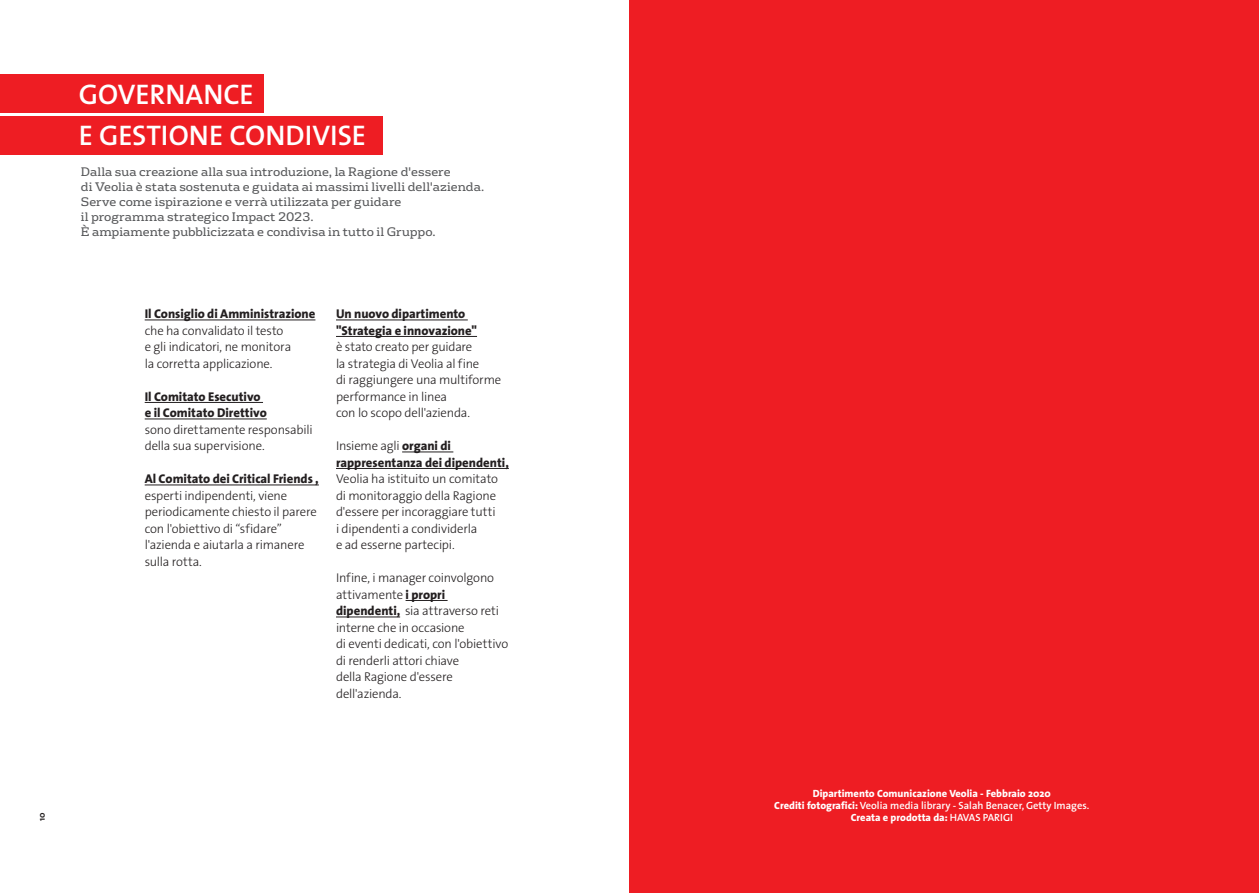
<style>
.page{position:relative;width:1259px;height:893px;background:#fff}
.page>*{position:absolute;margin:0;border:0;box-sizing:border-box;transform-origin:0 0}
.t1{font:600 28.5px/41.8px "The Sans";color:#fff}
.t2{font:12.75px/16.5px "The Sans Veolia W3 Lig";letter-spacing:-.015em;color:#231f20}
.t3{font:800 12.75px/16.5px "The Sans";color:#231f20}
.t4{font:12px/15px "FS Rufus";letter-spacing:.005em;color:#57585a}
.t5{font:800 10.5px/12px "The Sans";color:#fff;text-align:center}
.t6{font:700 9px "The Sans";color:#231f20}
.s1{font-family:"The Sans";font-weight:800}
.s2{font-weight:600}
</style>
<div class="page">
<hr style="left:145px;top:320px;width:170px;height:1px;background:#231f20">
<hr style="left:145px;top:402px;width:118px;height:1px;background:#231f20">
<hr style="left:145px;top:419px;width:122px;height:1px;background:#231f20">
<hr style="left:145px;top:485px;width:174px;height:1px;background:#231f20">
<div style="left:629px;top:0;width:630px;height:893px;background:#ee1d23"></div>
<hr style="left:336px;top:320px;width:132px;height:1px;background:#231f20">
<hr style="left:336px;top:336px;width:141px;height:1px;background:#231f20">
<hr style="left:402px;top:452px;width:51px;height:1px;background:#231f20">
<hr style="left:336px;top:468px;width:173px;height:1px;background:#231f20">
<hr style="left:405px;top:600px;width:42px;height:1px;background:#231f20">
<hr style="left:336px;top:617px;width:64px;height:1px;background:#231f20">
<div style="left:0;top:75px;width:264px;height:38px;background:#ee1d23"></div>
<div style="left:0;top:117px;width:383px;height:38px;background:#ee1d23"></div>
<h1 class="t1" style="left:79px;top:72px;width:289px">GOVERNANCE<br>E GESTIONE CONDIVISE</h1>
<p class="t4" style="left:81px;top:163px;width:405px">Dalla sua creazione alla sua introduzione, la Ragione d'essere<br>di Veolia è stata sostenuta e guidata ai massimi livelli dell'azienda.<br>Serve come ispirazione e verrà utilizzata per guidare<br>il programma strategico Impact 2023.<br>È ampiamente pubblicizzata e condivisa in tutto il Gruppo.</p>
<p class="t3" style="left:145px;top:305px;width:172px">Il Consiglio di Amministrazione</p>
<p class="t2" style="left:145px;top:322px;width:148px">che ha convalidato il testo e gli indicatori, ne monitora la corretta applicazione.</p>
<p class="t3" style="left:145px;top:388px;width:124px">Il Comitato Esecutivo e il Comitato Direttivo</p>
<p class="t2" style="left:145px;top:421px;width:169px">sono direttamente responsabili della sua supervisione.</p>
<p class="t3" style="left:145px;top:470px;width:176px">Al Comitato dei Critical Friends ,</p>
<p class="t2" style="left:145px;top:487px;width:174px">esperti indipendenti, viene periodicamente chiesto il parere con l'obiettivo di “sfidare” l'azienda e aiutarla a rimanere sulla rotta.</p>
<p class="t3" style="left:336px;top:305px;width:142px">Un nuovo dipartimento "Strategia e innovazione"</p>
<p class="t2" style="left:336px;top:339px;width:167px">è stato creato per guidare<br>la strategia di Veolia al fine<br>di raggiungere una multiforme performance in linea<br>con lo scopo dell'azienda.</p>
<p class="t2" style="left:336px;top:437px;width:116px">Insieme agli <span class="s1">organi di</span></p>
<p class="t3" style="left:336px;top:454px;width:174px">rappresentanza dei dipendenti,</p>
<p class="t2" style="left:336px;top:470px;width:164px">Veolia ha istituito un comitato di monitoraggio della Ragione d'essere per incoraggiare tutti i dipendenti a condividerla<br>e ad esserne partecipi.</p>
<p class="t2" style="left:336px;top:569px;width:174px">Infine, i manager coinvolgono attivamente <span class="s1">i propri dipendenti,</span> sia attraverso reti interne che in occasione<br>di eventi dedicati, con l'obiettivo di renderli attori chiave<br>della Ragione d'essere dell'azienda.</p>
<p class="t6" style="left:34px;top:821px;width:10px;rotate:-90deg">10</p>
<p class="t5" style="left:774px;top:787px;width:317px">Dipartimento Comunicazione Veolia - Febbraio 2020<br>Crediti fotografici: <span class="s2">Veolia media library - Salah Benacer, Getty Images.<br></span>Creata e prodotta da: <span class="s2">HAVAS PARIGI</span></p>
</div>
